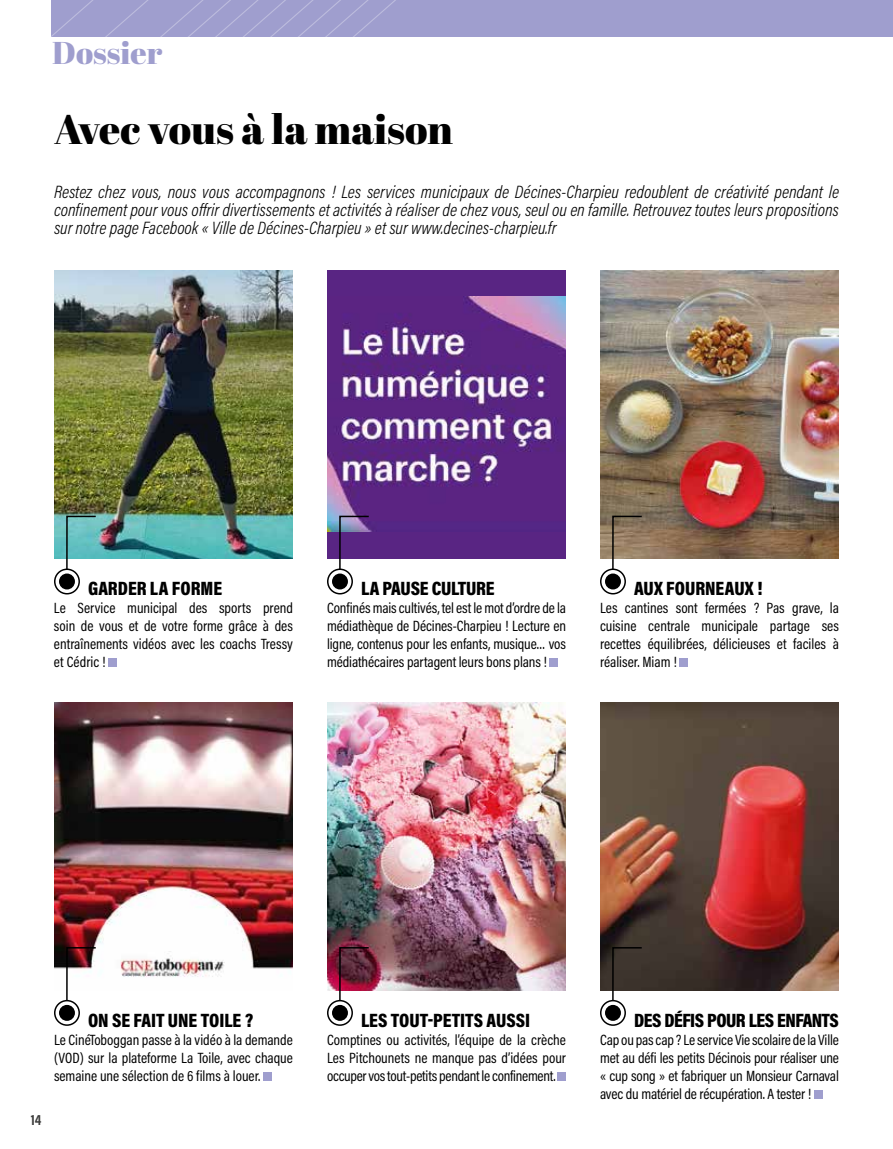
<style>
.page{position:relative;width:893px;height:1149px;background:#fff}
.page>*{position:absolute;margin:0;border:0;box-sizing:border-box;transform-origin:0 0}
.t1{font:41.25px "Abril Fatface";color:#000}
.t2{font:31.5px "Abril Fatface";color:#9f9ece}
.t3{font:900 19.5px "Acumin Pro Cond";letter-spacing:-.005em;color:#000}
.t4{font:900 19.5px "Acumin Pro Cond";letter-spacing:-.03em;color:#000}
.t5{font:italic 300 18px/18px "Acumin Pro Cond";color:#000;text-align:justify}
.t6{font:15px/18px "Acumin Pro Cond";letter-spacing:-.005em;color:#000;text-align:justify}
.t7{font:700 15px "Acumin Pro Cond";color:#3c3c3b}
</style>
<div class="page">
<div style="left:51px;top:0;width:842px;height:36px;background:#9f9ece"></div>
<svg style="left:51px;top:0;width:345px;height:36px"></svg>
<img style="left:54px;top:270px;width:239px;height:288px">
<img style="left:54px;top:702px;width:239px;height:275px">
<div style="left:327px;top:270px;width:239px;height:288px;background:#592583"></div>
<img style="left:327px;top:297px;width:239px;height:234px">
<img style="left:327px;top:702px;width:239px;height:288px">
<img style="left:600px;top:270px;width:239px;height:288px">
<img style="left:600px;top:702px;width:239px;height:288px">
<div style="left:108px;top:657px;width:9px;height:9px;background:#9f9ece"></div>
<div style="left:263px;top:1071px;width:9px;height:9px;background:#9f9ece"></div>
<div style="left:814px;top:1089px;width:8px;height:9px;background:#9f9ece"></div>
<div style="left:557px;top:1071px;width:9px;height:9px;background:#9f9ece"></div>
<div style="left:680px;top:657px;width:8px;height:9px;background:#9f9ece"></div>
<div style="left:550px;top:657px;width:8px;height:9px;background:#9f9ece"></div>
<svg style="left:65px;top:515px;width:32px;height:59px"></svg>
<svg style="left:55px;top:569px;width:24px;height:24px"></svg>
<div style="left:54px;top:568px;width:26px;height:26px;border:2px solid #000;border-radius:50%"></div>
<div style="left:59px;top:573px;width:16px;height:16px;background:#000;border-radius:50%"></div>
<svg style="left:65px;top:946px;width:32px;height:59px"></svg>
<svg style="left:55px;top:1000px;width:24px;height:24px"></svg>
<div style="left:54px;top:999px;width:26px;height:26px;border:2px solid #000;border-radius:50%"></div>
<div style="left:59px;top:1004px;width:16px;height:16px;background:#000;border-radius:50%"></div>
<svg style="left:611px;top:946px;width:32px;height:59px"></svg>
<svg style="left:601px;top:1000px;width:24px;height:24px"></svg>
<div style="left:600px;top:999px;width:26px;height:26px;border:2px solid #000;border-radius:50%"></div>
<div style="left:605px;top:1004px;width:16px;height:16px;background:#000;border-radius:50%"></div>
<svg style="left:338px;top:946px;width:32px;height:59px"></svg>
<svg style="left:328px;top:1000px;width:24px;height:24px"></svg>
<div style="left:327px;top:999px;width:26px;height:26px;border:2px solid #000;border-radius:50%"></div>
<div style="left:332px;top:1004px;width:16px;height:16px;background:#000;border-radius:50%"></div>
<svg style="left:611px;top:515px;width:32px;height:59px"></svg>
<svg style="left:601px;top:569px;width:24px;height:24px"></svg>
<div style="left:600px;top:568px;width:26px;height:26px;border:2px solid #000;border-radius:50%"></div>
<div style="left:605px;top:573px;width:16px;height:16px;background:#000;border-radius:50%"></div>
<svg style="left:338px;top:515px;width:32px;height:59px"></svg>
<svg style="left:328px;top:569px;width:24px;height:24px"></svg>
<div style="left:327px;top:568px;width:26px;height:26px;border:2px solid #000;border-radius:50%"></div>
<div style="left:332px;top:573px;width:16px;height:16px;background:#000;border-radius:50%"></div>
<h2 class="t2" style="left:52px;top:31px;width:112px">Dossier</h2>
<h1 class="t1" style="left:54px;top:100px;width:400px">Avec vous à la maison</h1>
<p class="t5" style="left:54px;top:182px;width:786px">Restez chez vous, nous vous accompagnons ! Les services municipaux de Décines-Charpieu redoublent de créativité pendant le confinement pour vous offrir divertissements et activités à réaliser de chez vous, seul ou en famille. Retrouvez toutes leurs propositions sur notre page Facebook « Ville de Décines-Charpieu » et sur www.decines-charpieu.fr</p>
<h3 class="t3" style="left:88px;top:575px;width:136px">GARDER LA FORME</h3>
<p class="t6" style="left:54px;top:598px;width:240px">Le Service municipal des sports prend soin de vous et de votre forme grâce à des entraînements vidéos avec les coachs Tressy et Cédric !</p>
<h3 class="t3" style="left:361px;top:575px;width:135px">LA PAUSE CULTURE</h3>
<p class="t6" style="left:327px;top:598px;width:240px">Confinés mais cultivés, tel est le mot d’ordre de la médiathèque de Décines-Charpieu ! Lecture en ligne, contenus pour les enfants, musique… vos médiathécaires partagent leurs bons plans !</p>
<h3 class="t3" style="left:634px;top:575px;width:130px">AUX FOURNEAUX !</h3>
<p class="t6" style="left:600px;top:598px;width:240px">Les cantines sont fermées ? Pas grave, la cuisine centrale municipale partage ses recettes équilibrées, délicieuses et faciles à réaliser. Miam !</p>
<h3 class="t3" style="left:88px;top:1007px;width:167px">ON SE FAIT UNE TOILE ?</h3>
<p class="t6" style="left:54px;top:1030px;width:240px">Le CinéToboggan passe à la vidéo à la demande (VOD) sur la plateforme La Toile, avec chaque semaine une sélection de 6 films à louer.</p>
<p class="t7" style="left:31px;top:1109px;width:12px">14</p>
<h3 class="t3" style="left:361px;top:1007px;width:171px">LES TOUT-PETITS AUSSI</h3>
<p class="t6" style="left:327px;top:1030px;width:240px">Comptines ou activités, l’équipe de la crèche Les Pitchounets ne manque pas d’idées pour occuper vos tout-petits pendant le confinement.</p>
<h3 class="t4" style="left:634px;top:1007px;width:206px">DES DÉFIS POUR LES ENFANTS</h3>
<p class="t6" style="left:600px;top:1030px;width:240px">Cap ou pas cap ? Le service Vie scolaire de la Ville met au défi les petits Décinois pour réaliser une « cup song » et fabriquer un Monsieur Carnaval avec du matériel de récupération. A tester !</p>
</div>
